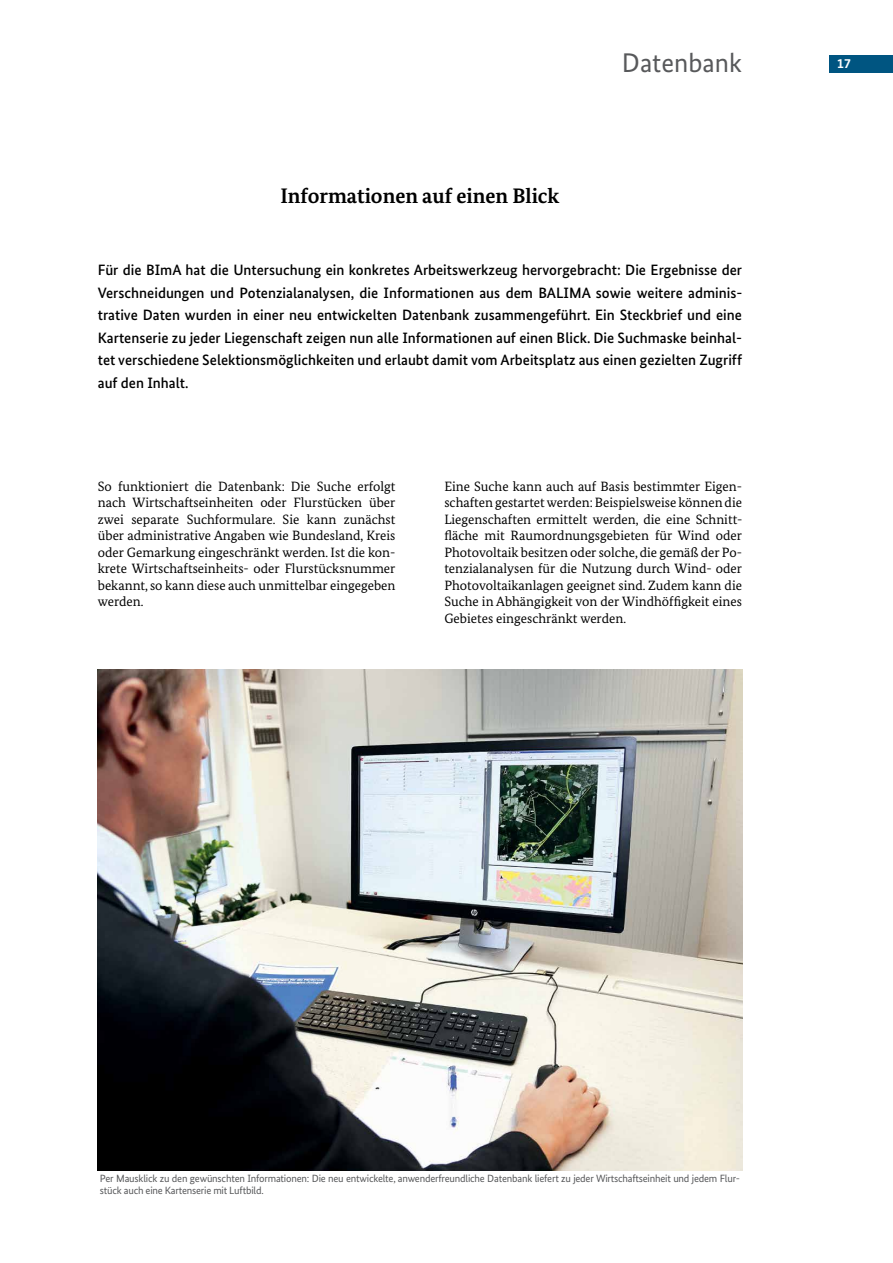
<style>
.page{position:relative;width:893px;height:1263px;background:#fff}
.page>*{position:absolute;margin:0;border:0;box-sizing:border-box;transform-origin:0 0}
.t1{font:27px "Bundes Sans";color:#58595b}
.t2{font:700 21px "Bundes Serif";color:#000}
.t3{font:500 15px/22.5px "Bundes Sans";color:#000;text-align:justify}
.t4{font:13.5px/16.5px "Bundes Serif";color:#000;text-align:justify}
.t5{font:700 13.5px "Bundes Sans";color:#fff}
.t6{font:10.5px/12px "Bundes Sans";letter-spacing:-.02em;color:#58595b}
</style>
<div class="page">
<div style="left:829px;top:55px;width:64px;height:17px;background:#005581"></div>
<img style="left:98px;top:669px;width:644px;height:502px">
<h2 class="t2" style="left:280px;top:183px;width:281px">Informationen auf einen Blick</h2>
<h1 class="t1" style="left:622px;top:46px;width:122px">Datenbank</h1>
<p class="t5" style="left:837px;top:55px;width:15px">17</p>
<p class="t3" style="left:98px;top:259px;width:646px">Für die BImA hat die Untersuchung ein konkretes Arbeitswerkzeug hervorgebracht: Die Ergebnisse der Verschneidungen und Potenzialanalysen, die Informationen aus dem BALIMA sowie weitere adminis&shy;trative Daten wurden in einer neu entwickelten Datenbank zusammengeführt. Ein Steckbrief und eine Kartenserie zu jeder Liegenschaft zeigen nun alle Informationen auf einen Blick. Die Suchmaske beinhal&shy;tet verschiedene Selektionsmöglichkeiten und erlaubt damit vom Arbeitsplatz aus einen gezielten Zugriff auf den Inhalt.</p>
<p class="t4" style="left:98px;top:478px;width:299px">So funktioniert die Datenbank: Die Suche erfolgt nach Wirtschaftseinheiten oder Flurstücken über zwei separate Suchformulare. Sie kann zunächst über administrative Angaben wie Bundesland, Kreis oder Gemarkung eingeschränkt werden. Ist die kon&shy;krete Wirtschaftseinheits- oder Flurstücksnummer bekannt, so kann diese auch unmittelbar eingegeben werden.</p>
<p class="t4" style="left:444px;top:478px;width:299px">Eine Suche kann auch auf Basis bestimmter Eigen&shy;schaften gestartet werden: Beispielsweise können die Liegenschaften ermittelt werden, die eine Schnitt&shy;fläche mit Raumordnungsgebieten für Wind oder Photovoltaik besitzen oder solche, die gemäß der Po&shy;tenzialanalysen für die Nutzung durch Wind- oder Photovoltaikanlagen geeignet sind. Zudem kann die Suche in Abhängigkeit von der Windhöffigkeit eines Gebietes eingeschränkt werden.</p>
<p class="t6" style="left:100px;top:1172px;width:641px">Per Mausklick zu den gewünschten Informationen: Die neu entwickelte, anwenderfreundliche Datenbank liefert zu jeder Wirtschaftseinheit und jedem Flur&shy;stück auch eine Kartenserie mit Luftbild.</p>
</div>
